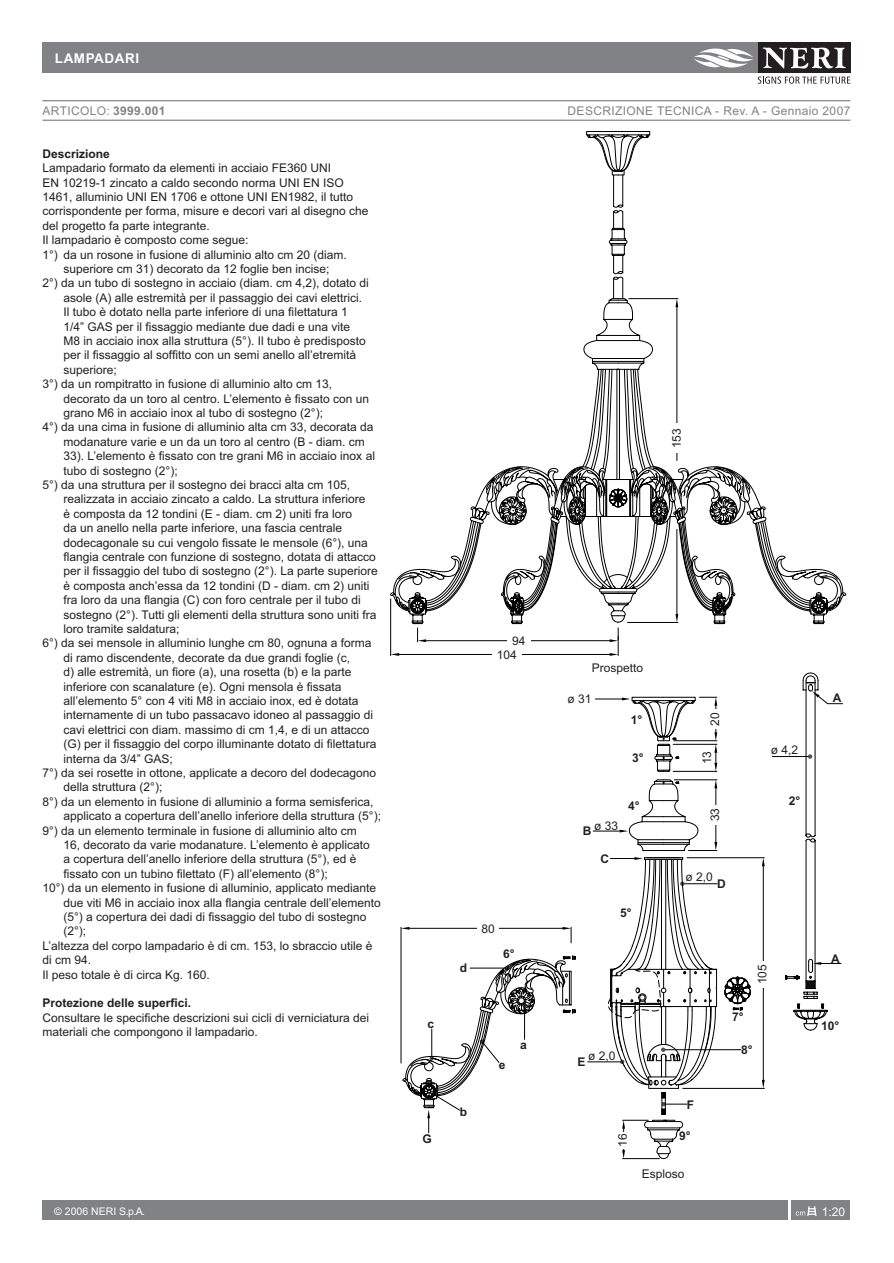
<style>
.page{position:relative;width:894px;height:1263px;background:#fff}
.page>*{position:absolute;margin:0;border:0;box-sizing:border-box;transform-origin:0 0}
.t1{font:700 13.5px "Arial";letter-spacing:.04em;color:#fff}
.t2{font:12px/14.4px "Arial";color:#231f20}
.t3{font:700 12px "Arial";color:#231f20}
.t4{font:12px "Arial";letter-spacing:.03em;color:#808285}
.t5{font:12px "Arial";color:#fff}
.t6{font:10.5px "Arial";color:#fff}
.s1{font-weight:700}
</style>
<div class="page">
<div style="left:43px;top:1201px;width:807px;height:19px;background:#808285"></div>
<div style="left:43px;top:43px;width:807px;height:30px;background:#808285"></div>
<svg style="left:694px;top:42px;width:156px;height:42px"></svg>
<hr style="left:43px;top:100px;width:807px;height:1px;background:#808285">
<hr style="left:43px;top:120px;width:807px;height:1px;background:#808285">
<svg style="left:796px;top:1206px;width:21px;height:11px"></svg>
<hr style="left:788px;top:1200px;width:3px;height:21px;background:#fff">
<svg style="left:390px;top:131px;width:456px;height:525px"></svg>
<div style="left:492px;top:650px;width:29px;height:10px;background:#fff"></div>
<div style="left:507px;top:637px;width:23px;height:9px;background:#fff"></div>
<div style="left:672px;top:424px;width:10px;height:29px;background:#fff"></div>
<svg style="left:423px;top:1104px;width:38px;height:29px"></svg>
<svg style="left:401px;top:927px;width:192px;height:177px"></svg>
<svg style="left:563px;top:927px;width:8px;height:3px"></svg>
<svg style="left:401px;top:927px;width:9px;height:3px"></svg>
<svg style="left:593px;top:673px;width:250px;height:486px"></svg>
<div style="left:710px;top:709px;width:10px;height:20px;background:#fff"></div>
<div style="left:618px;top:1132px;width:10px;height:16px;background:#fff"></div>
<div style="left:758px;top:961px;width:9px;height:26px;background:#fff"></div>
<div style="left:477px;top:924px;width:22px;height:9px;background:#fff"></div>
<div style="left:702px;top:748px;width:10px;height:19px;background:#fff"></div>
<div style="left:710px;top:805px;width:10px;height:19px;background:#fff"></div>
<p class="t1" style="left:55px;top:51px;width:86px">LAMPADARI</p>
<p class="t4" style="left:43px;top:106px;width:125px">ARTICOLO: <span class="s1">3999.001</span></p>
<p class="t4" style="left:568px;top:106px;width:284px">DESCRIZIONE TECNICA - Rev. A - Gennaio 2007</p>
<p class="t3" style="left:43px;top:147px;width:69px">Descrizione</p>
<p class="t2" style="left:43px;top:162px;width:290px">Lampadario formato da elementi in acciaio FE360 UNI</p>
<p class="t2" style="left:43px;top:176px;width:303px">EN 10219-1 zincato a caldo secondo norma UNI EN ISO</p>
<p class="t2" style="left:43px;top:191px;width:312px">1461, alluminio UNI EN 1706 e ottone UNI EN1982, il tutto</p>
<p class="t2" style="left:43px;top:205px;width:328px">corrispondente per forma, misure e decori vari al disegno che</p>
<p class="t2" style="left:43px;top:219px;width:169px">del progetto fa parte integrante.</p>
<p class="t2" style="left:43px;top:234px;width:208px">Il lampadario è composto come segue:</p>
<p class="t2" style="left:43px;top:248px;width:306px">1°) da un rosone in fusione di alluminio alto cm 20 (diam.</p>
<p class="t2" style="left:64px;top:263px;width:268px">superiore cm 31) decorato da 12 foglie ben incise;</p>
<p class="t2" style="left:43px;top:277px;width:328px">2°) da un tubo di sostegno in acciaio (diam. cm 4,2), dotato di</p>
<p class="t2" style="left:64px;top:291px;width:300px">asole (A) alle estremità per il passaggio dei cavi elettrici.</p>
<p class="t2" style="left:64px;top:306px;width:286px">Il tubo è dotato nella parte inferiore di una filettatura 1</p>
<p class="t2" style="left:64px;top:320px;width:288px">1/4” GAS per il fissaggio mediante due dadi e una vite</p>
<p class="t2" style="left:64px;top:335px;width:304px">M8 in acciaio inox alla struttura (5°). Il tubo è predisposto</p>
<p class="t2" style="left:64px;top:349px;width:294px">per il fissaggio al soffitto con un semi anello all’etremità</p>
<p class="t2" style="left:64px;top:363px;width:55px">superiore;</p>
<p class="t2" style="left:43px;top:378px;width:291px">3°) da un rompitratto in fusione di alluminio alto cm 13,</p>
<p class="t2" style="left:64px;top:392px;width:307px">decorato da un toro al centro. L’elemento è fissato con un</p>
<p class="t2" style="left:64px;top:407px;width:261px">grano M6 in acciaio inox al tubo di sostegno (2°);</p>
<p class="t2" style="left:43px;top:421px;width:332px">4°) da una cima in fusione di alluminio alta cm 33, decorata da</p>
<p class="t2" style="left:64px;top:435px;width:303px">modanature varie e un da un toro al centro (B - diam. cm</p>
<p class="t2" style="left:64px;top:450px;width:313px">33). L’elemento è fissato con tre grani M6 in acciaio inox al</p>
<p class="t2" style="left:64px;top:464px;width:116px">tubo di sostegno (2°);</p>
<p class="t2" style="left:43px;top:479px;width:309px">5°) da una struttura per il sostegno dei bracci alta cm 105,</p>
<p class="t2" style="left:64px;top:493px;width:304px">realizzata in acciaio zincato a caldo. La struttura inferiore</p>
<p class="t2" style="left:64px;top:507px;width:290px">è composta da 12 tondini (E - diam. cm 2) uniti fra loro</p>
<p class="t2" style="left:64px;top:522px;width:280px">da un anello nella parte inferiore, una fascia centrale</p>
<p class="t2" style="left:64px;top:536px;width:306px">dodecagonale su cui vengolo fissate le mensole (6°), una</p>
<p class="t2" style="left:64px;top:551px;width:314px">flangia centrale con funzione di sostegno, dotata di attacco</p>
<p class="t2" style="left:64px;top:565px;width:316px">per il fissaggio del tubo di sostegno (2°). La parte superiore</p>
<p class="t2" style="left:64px;top:579px;width:308px">è composta anch’essa da 12 tondini (D - diam. cm 2) uniti</p>
<p class="t2" style="left:64px;top:594px;width:299px">fra loro da una flangia (C) con foro centrale per il tubo di</p>
<p class="t2" style="left:64px;top:608px;width:314px">sostegno (2°). Tutti gli elementi della struttura sono uniti fra</p>
<p class="t2" style="left:64px;top:623px;width:118px">loro tramite saldatura;</p>
<p class="t2" style="left:43px;top:637px;width:330px">6°) da sei mensole in alluminio lunghe cm 80, ognuna a forma</p>
<p class="t2" style="left:64px;top:651px;width:288px">di ramo discendente, decorate da due grandi foglie (c,</p>
<p class="t2" style="left:64px;top:666px;width:290px">d) alle estremità, un fiore (a), una rosetta (b) e la parte</p>
<p class="t2" style="left:64px;top:680px;width:280px">inferiore con scanalature (e). Ogni mensola è fissata</p>
<p class="t2" style="left:64px;top:695px;width:296px">all’elemento 5° con 4 viti M8 in acciaio inox, ed è dotata</p>
<p class="t2" style="left:64px;top:709px;width:311px">internamente di un tubo passacavo idoneo al passaggio di</p>
<p class="t2" style="left:64px;top:723px;width:308px">cavi elettrici con diam. massimo di cm 1,4, e di un attacco</p>
<p class="t2" style="left:64px;top:738px;width:314px">(G) per il fissaggio del corpo illuminante dotato di filettatura</p>
<p class="t2" style="left:64px;top:752px;width:111px">interna da 3/4” GAS;</p>
<p class="t2" style="left:43px;top:767px;width:335px">7°) da sei rosette in ottone, applicate a decoro del dodecagono</p>
<p class="t2" style="left:64px;top:781px;width:100px">della struttura (2°);</p>
<p class="t2" style="left:43px;top:795px;width:332px">8°) da un elemento in fusione di alluminio a forma semisferica,</p>
<p class="t2" style="left:64px;top:810px;width:319px">applicato a copertura dell’anello inferiore della struttura (5°);</p>
<p class="t2" style="left:43px;top:824px;width:316px">9°) da un elemento terminale in fusione di alluminio alto cm</p>
<p class="t2" style="left:64px;top:839px;width:308px">16, decorato da varie modanature. L’elemento è applicato</p>
<p class="t2" style="left:64px;top:853px;width:294px">a copertura dell’anello inferiore della struttura (5°), ed è</p>
<p class="t2" style="left:64px;top:867px;width:266px">fissato con un tubino filettato (F) all’elemento (8°);</p>
<p class="t2" style="left:43px;top:882px;width:335px">10°) da un elemento in fusione di alluminio, applicato mediante</p>
<p class="t2" style="left:64px;top:896px;width:319px">due viti M6 in acciaio inox alla flangia centrale dell’elemento</p>
<p class="t2" style="left:64px;top:911px;width:304px">(5°) a copertura dei dadi di fissaggio del tubo di sostegno</p>
<p class="t2" style="left:64px;top:925px;width:24px">(2°);</p>
<p class="t2" style="left:43px;top:939px;width:332px">L’altezza del corpo lampadario è di cm. 153, lo sbraccio utile è</p>
<p class="t2" style="left:43px;top:954px;width:50px">di cm 94.</p>
<p class="t2" style="left:43px;top:968px;width:169px">Il peso totale è di circa Kg. 160.</p>
<p class="t3" style="left:43px;top:996px;width:150px">Protezione delle superfici.</p>
<p class="t2" style="left:43px;top:1011px;width:328px">Consultare le specifiche descrizioni sui cicli di verniciatura dei materiali che compongono il lampadario.</p>
<p class="t2" style="left:671px;top:448px;width:22px;rotate:-90deg">153</p>
<p class="t2" style="left:512px;top:635px;width:15px">94</p>
<p class="t2" style="left:497px;top:649px;width:22px">104</p>
<p class="t3" style="left:428px;top:1017px;width:8px">c</p>
<p class="t3" style="left:422px;top:1132px;width:11px">G</p>
<p class="t3" style="left:460px;top:961px;width:9px">d</p>
<p class="t2" style="left:481px;top:922px;width:15px">80</p>
<p class="t3" style="left:503px;top:946px;width:13px">6°</p>
<p class="t3" style="left:460px;top:1105px;width:9px">b</p>
<p class="t3" style="left:499px;top:1057px;width:8px">e</p>
<p class="t3" style="left:520px;top:1038px;width:8px">a</p>
<p class="t2" style="left:592px;top:662px;width:53px">Prospetto</p>
<p class="t2" style="left:568px;top:693px;width:26px">ø 31</p>
<p class="t3" style="left:631px;top:713px;width:13px">1°</p>
<p class="t3" style="left:632px;top:751px;width:13px">3°</p>
<p class="t2" style="left:594px;top:820px;width:26px">ø 33</p>
<p class="t3" style="left:583px;top:824px;width:10px">B</p>
<p class="t3" style="left:600px;top:852px;width:10px">C</p>
<p class="t3" style="left:628px;top:798px;width:13px">4°</p>
<p class="t3" style="left:620px;top:906px;width:13px">5°</p>
<p class="t2" style="left:588px;top:1050px;width:29px">ø 2,0</p>
<p class="t3" style="left:578px;top:1055px;width:10px">E</p>
<p class="t2" style="left:617px;top:1147px;width:15px;rotate:-90deg">16</p>
<p class="t2" style="left:709px;top:726px;width:15px;rotate:-90deg">20</p>
<p class="t2" style="left:701px;top:764px;width:15px;rotate:-90deg">13</p>
<p class="t2" style="left:709px;top:821px;width:15px;rotate:-90deg">33</p>
<p class="t2" style="left:686px;top:871px;width:29px">ø 2,0</p>
<p class="t3" style="left:717px;top:877px;width:10px">D</p>
<p class="t2" style="left:771px;top:744px;width:29px">ø 4,2</p>
<p class="t3" style="left:789px;top:793px;width:13px">2°</p>
<p class="t3" style="left:732px;top:1010px;width:13px">7°</p>
<p class="t2" style="left:756px;top:984px;width:22px;rotate:-90deg">105</p>
<p class="t3" style="left:687px;top:1097px;width:9px">F</p>
<p class="t3" style="left:679px;top:1129px;width:13px">9°</p>
<p class="t3" style="left:741px;top:1043px;width:13px">8°</p>
<p class="t2" style="left:642px;top:1168px;width:44px">Esploso</p>
<p class="t3" style="left:833px;top:690px;width:10px">A</p>
<p class="t3" style="left:831px;top:951px;width:10px">A</p>
<p class="t3" style="left:821px;top:1019px;width:20px">10°</p>
<p class="t6" style="left:54px;top:1207px;width:92px">© 2006 NERI S.p.A.</p>
<p class="t5" style="left:822px;top:1207px;width:25px">1:20</p>
</div>
